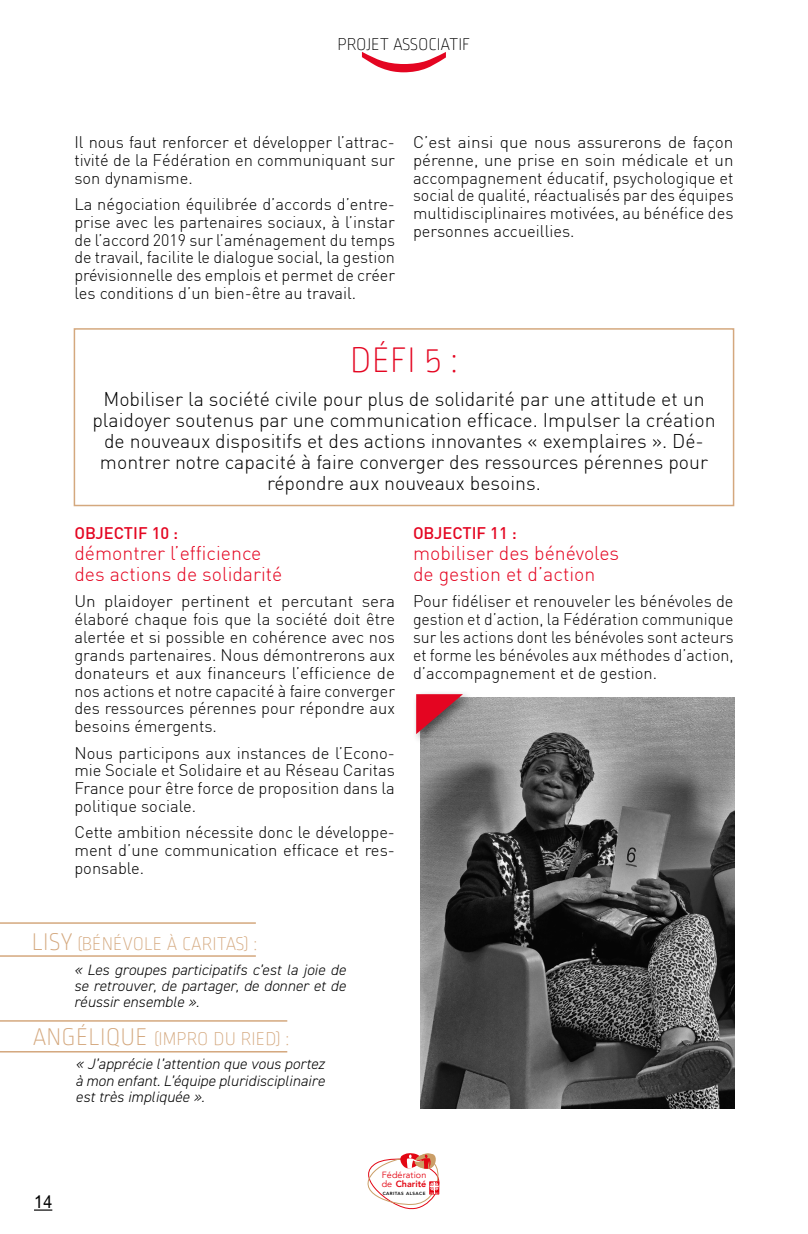
<style>
.page{position:relative;width:808px;height:1234px;background:#fff}
.page>*{position:absolute;margin:0;border:0;box-sizing:border-box;transform-origin:0 0}
.t1{font:200 37.5px "Ropa Soft Pro";color:#e40521}
.t2{font:300 19.5px/21px "DIN";color:#000;text-align:center}
.t3{font:300 19.5px/21px "DIN";color:#e40521}
.t4{font:200 19.5px "Ropa Soft Pro";letter-spacing:.01em;color:#d4a87e}
.t5{font:200 18px "Ropa Soft Pro";color:#000}
.t6{font:18px "Gothic 720 BT Roman B";color:#000}
.t7{font:300 16.5px/17.9px "DIN";color:#000;text-align:justify}
.t8{font:300 16.5px/17.9px "DIN";color:#000;text-align:justify;scale:1.04 1}
.t9{font:500 16.5px "DIN";color:#e40521}
.t10{font:italic 300 15px/16.2px "DIN2014";letter-spacing:.01em;color:#000;text-align:justify}
.t11{font:9px/9.1px "Avenir LT";letter-spacing:.01em;color:#e30613}
.t12{font:800 4.5px "Avenir LT";letter-spacing:.1em;color:#000}
.s1{font-size:25.5px}
.s2{font-weight:800}
</style>
<div class="page">
<div style="left:74px;top:328px;width:660px;height:178px;border:2px solid #d4a87e"></div>
<hr style="left:0;top:1050px;width:287px;height:2px;background:#d4a87e">
<hr style="left:0;top:1019px;width:287px;height:2px;background:#d4a87e">
<img style="left:420px;top:697px;width:314px;height:410px">
<hr style="left:0;top:955px;width:256px;height:1px;background:#d4a87e">
<hr style="left:0;top:922px;width:256px;height:1px;background:#d4a87e">
<div style="left:412px;top:690px;width:62px;height:55px;background:#000;opacity:.5"></div>
<svg style="left:416px;top:694px;width:47px;height:40px"></svg>
<svg style="left:34px;top:1209px;width:18px;height:1px"></svg>
<svg style="left:362px;top:52px;width:84px;height:20px"></svg>
<svg style="left:367px;top:1153px;width:73px;height:55px"></svg>
<p class="t5" style="left:338px;top:35px;width:134px">PROJET ASSOCIATIF</p>
<p class="t7" style="left:74px;top:133px;width:322px">Il nous faut renforcer et développer l’attrac&shy;tivité de la Fédération en communiquant sur son dynamisme.</p>
<p class="t7" style="left:74px;top:195px;width:322px">La négociation équilibrée d’accords d’entre&shy;prise avec les partenaires sociaux, à l’instar de l’accord 2019 sur l’aménagement du temps de travail, facilite le dialogue social, la gestion prévisionnelle des emplois et permet de créer les conditions d’un bien-être au travail.</p>
<p class="t8" style="left:413px;top:133px;width:310px">C’est ainsi que nous assurerons de façon pérenne, une prise en soin médicale et un accompagnement éducatif, psychologique et social de qualité, réactualisés par des équipes multidisciplinaires motivées, au bénéfice des personnes accueillies.</p>
<h1 class="t1" style="left:350px;top:341px;width:109px">DÉFI 5 :</h1>
<p class="t2" style="left:92px;top:388px;width:625px">Mobiliser la société civile pour plus de solidarité par une attitude et un plaidoyer soutenus par une communication efficace. Impulser la création de nouveaux dispositifs et des actions innovantes « exemplaires ». Dé&shy;montrer notre capacité à faire converger des ressources pérennes pour répondre aux nouveaux besoins.</p>
<p class="t9" style="left:74px;top:522px;width:105px">OBJECTIF 10 :</p>
<p class="t3" style="left:74px;top:542px;width:210px">démontrer l’efficience des actions de solidarité</p>
<p class="t8" style="left:74px;top:592px;width:310px">Un plaidoyer pertinent et percutant sera élaboré chaque fois que la société doit être alertée et si possible en cohérence avec nos grands partenaires. Nous démontrerons aux donateurs et aux financeurs l’efficience de nos actions et notre capacité à faire converger des ressources pérennes pour répondre aux besoins émergents.</p>
<p class="t7" style="left:74px;top:743px;width:322px">Nous participons aux instances de l’Econo&shy;mie Sociale et Solidaire et au Réseau Caritas France pour être force de proposition dans la politique sociale.</p>
<p class="t7" style="left:74px;top:823px;width:322px">Cette ambition nécessite donc le développe&shy;ment d’une communication efficace et res&shy;ponsable.</p>
<p class="t9" style="left:413px;top:522px;width:105px">OBJECTIF 11 :</p>
<p class="t3" style="left:413px;top:542px;width:208px">mobiliser des bénévoles de gestion et d’action</p>
<p class="t7" style="left:413px;top:592px;width:322px">Pour fidéliser et renouveler les bénévoles de gestion et d’action, la Fédération communique sur les actions dont les bénévoles sont acteurs et forme les bénévoles aux méthodes d’action, d’accompagnement et de gestion.</p>
<p class="t4" style="left:32px;top:933px;width:227px"><span class="s1">LISY</span> (BÉNÉVOLE À CARITAS) :</p>
<p class="t10" style="left:74px;top:961px;width:273px">« Les groupes participatifs c’est la joie de se retrouver, de partager, de donner et de réussir ensemble ».</p>
<p class="t4" style="left:33px;top:1028px;width:258px"><span class="s1">ANGÉLIQUE</span> (IMPRO DU RIED) :</p>
<p class="t10" style="left:76px;top:1055px;width:250px">« J’apprécie l’attention que vous portez à mon enfant. L’équipe pluridisciplinaire est très impliquée ».</p>
<p class="t6" style="left:34px;top:1190px;width:20px">14</p>
<p class="t11" style="left:382px;top:1170px;width:46px">Fédération de <span class="s2">Charité</span></p>
<p class="t12" style="left:383px;top:1190px;width:44px">CARITAS ALSACE</p>
</div>
